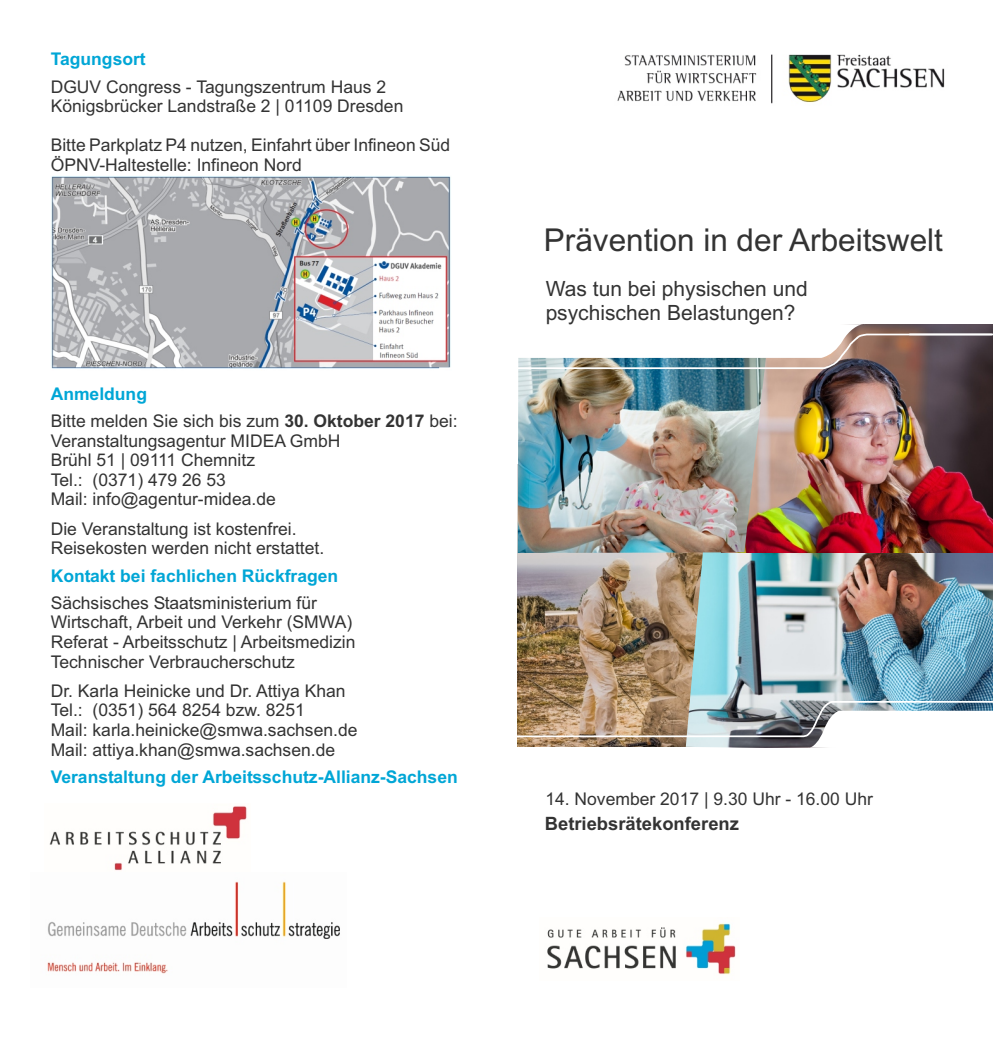
<style>
.page{position:relative;width:993px;height:1052px;background:#fff}
.page>*{position:absolute;margin:0;border:0;box-sizing:border-box;transform-origin:0 0}
.t1{font:31.5px "Arial";color:#333}
.t2{font:21px/23.4px "Arial";color:#333}
.t3{font:700 18.38px "Arial";color:#333}
.t4{font:17.5px/19.6px "Arial";color:#333}
.t5{font:700 17.5px "Arial";color:#00a6d6}
.s1{font-weight:700}
</style>
<div class="page">
<img style="left:518px;top:553px;width:167px;height:147px">
<img style="left:685px;top:552px;width:307px;height:148px">
<img style="left:617px;top:54px;width:328px;height:50px">
<img style="left:765px;top:370px;width:227px;height:182px">
<img style="left:51px;top:176px;width:400px;height:193px">
<img style="left:517px;top:370px;width:248px;height:183px">
<img style="left:517px;top:700px;width:475px;height:48px">
<img style="left:49px;top:806px;width:198px;height:65px">
<img style="left:47px;top:881px;width:293px;height:93px">
<img style="left:547px;top:923px;width:189px;height:52px">
<svg style="left:437px;top:299px;width:555px;height:71px"></svg>
<p class="t5" style="left:51px;top:53px;width:96px">Tagungsort</p>
<p class="t4" style="left:51px;top:78px;width:354px">DGUV Congress - Tagungszentrum Haus 2<br>Königsbrücker Landstraße 2 | 01109 Dresden</p>
<p class="t4" style="left:51px;top:137px;width:401px">Bitte Parkplatz P4 nutzen, Einfahrt über Infineon Süd</p>
<p class="t4" style="left:51px;top:157px;width:252px">ÖPNV-Haltestelle: Infineon Nord</p>
<p class="t5" style="left:51px;top:387px;width:98px">Anmeldung</p>
<p class="t4" style="left:51px;top:413px;width:408px">Bitte melden Sie sich bis zum <span class="s1">30. Oktober 2017</span> bei:<br>Veranstaltungsagentur MIDEA GmbH<br>Brühl 51 | 09111 Chemnitz<br>Tel.: (0371) 479 26 53<br>Mail: info@agentur-midea.de</p>
<p class="t4" style="left:51px;top:520px;width:275px">Die Veranstaltung ist kostenfrei.<br>Reisekosten werden nicht erstattet.</p>
<p class="t5" style="left:51px;top:569px;width:289px">Kontakt bei fachlichen Rückfragen</p>
<p class="t4" style="left:51px;top:594px;width:306px">Sächsisches Staatsministerium für Wirtschaft, Arbeit und Verkehr (SMWA)<br>Referat - Arbeitsschutz | Arbeitsmedizin Technischer Verbraucherschutz</p>
<p class="t4" style="left:51px;top:682px;width:308px">Dr. Karla Heinicke und Dr. Attiya Khan Tel.: (0351) 564 8254 bzw. 8251<br>Mail: karla.heinicke@smwa.sachsen.de Mail: attiya.khan@smwa.sachsen.de</p>
<p class="t5" style="left:51px;top:770px;width:408px">Veranstaltung der Arbeitsschutz-Allianz-Sachsen</p>
<h1 class="t1" style="left:543px;top:228px;width:400px">Prävention in der Arbeitswelt</h1>
<p class="t2" style="left:545px;top:279px;width:263px">Was tun bei physischen und psychischen Belastungen?</p>
<p class="t4" style="left:545px;top:791px;width:329px">14. November 2017 | 9.30 Uhr - 16.00 Uhr</p>
<p class="t3" style="left:544px;top:817px;width:196px">Betriebsrätekonferenz</p>
</div>
